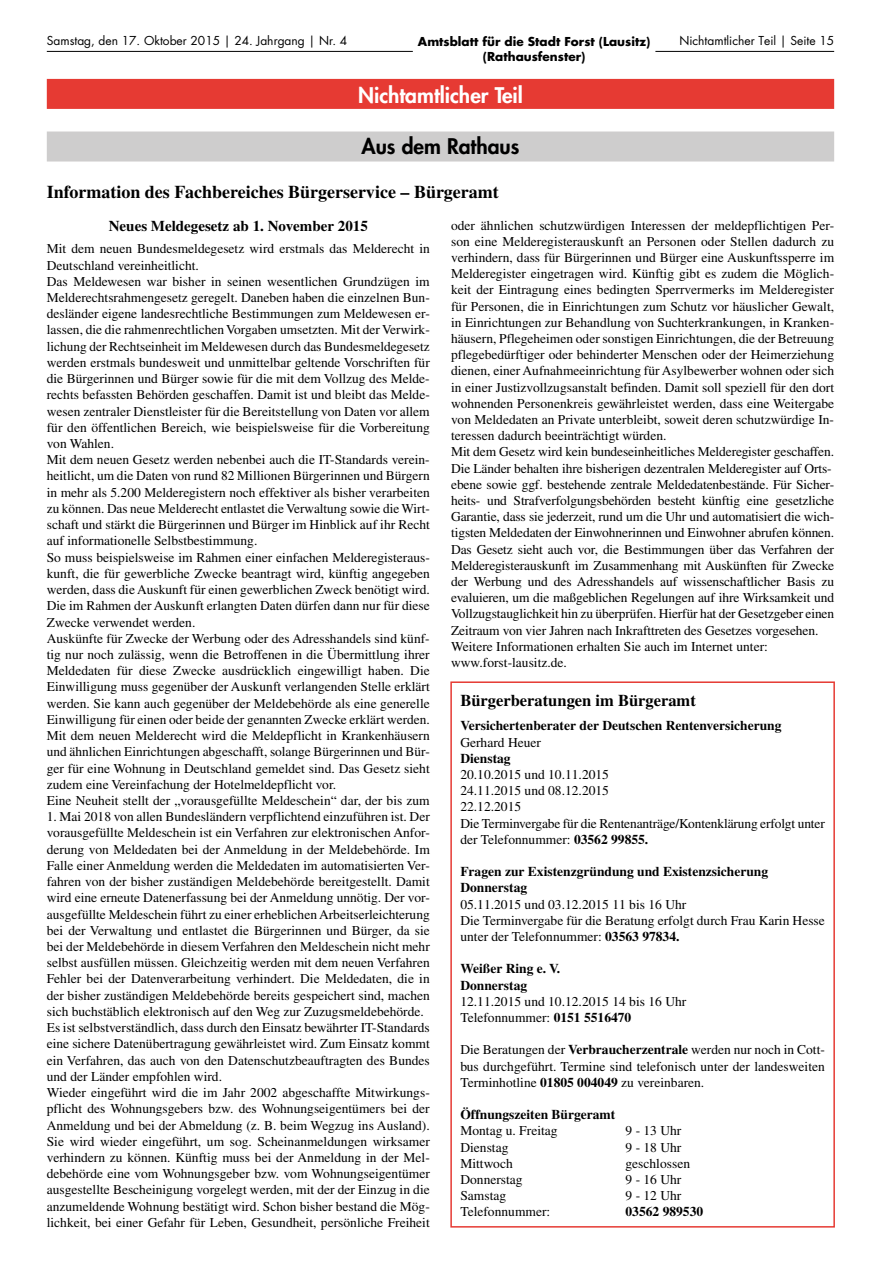
<style>
.page{position:relative;width:881px;height:1263px;background:#fff}
.page>*{position:absolute;margin:0;border:0;box-sizing:border-box;transform-origin:0 0}
.t1{font:800 21px "Futura LT";color:#fff}
.t2{font:800 21px "Futura LT";color:#000}
.t3{font:700 18px "Times LT";color:#000}
.t4{font:700 16.5px "Times LT";color:#000}
.t5{font:700 15px "Times LT";color:#000}
.t6{font:13.5px/16.2px "Times LT";color:#000}
.t7{font:700 13.5px/16.2px "Times LT";color:#000}
.t8{font:12px "Futura LT";color:#000}
.t9{font:700 12px "Futura LT";color:#000}
.s1{font-weight:700}
</style>
<div class="page">
<hr style="left:655px;top:51px;width:178px;height:1px;background:#000">
<hr style="left:47px;top:51px;width:365px;height:1px;background:#000">
<div style="left:47px;top:79px;width:786px;height:30px;background:#e63a33"></div>
<div style="left:47px;top:131px;width:786px;height:30px;background:#cecdcd"></div>
<div style="left:450px;top:681px;width:384px;height:546px;border:2px solid #e63a33"></div>
<p class="t8" style="left:47px;top:33px;width:302px">Samstag, den 17. Oktober 2015 | 24. Jahrgang | Nr. 4</p>
<p class="t9" style="left:418px;top:34px;width:234px">Amtsblatt für die Stadt Forst (Lausitz)</p>
<p class="t8" style="left:679px;top:33px;width:156px">Nichtamtlicher Teil | Seite 15</p>
<p class="t9" style="left:482px;top:48px;width:104px">(Rathausfenster)</p>
<h1 class="t1" style="left:358px;top:81px;width:166px">Nichtamtlicher Teil</h1>
<h1 class="t2" style="left:361px;top:132px;width:159px">Aus dem Rathaus</h1>
<h2 class="t3" style="left:47px;top:181px;width:453px">Information des Fachbereiches Bürgerservice – Bürgeramt</h2>
<p class="t5" style="left:109px;top:217px;width:260px">Neues Meldegesetz ab 1. November 2015</p>
<p class="t6" style="left:47px;top:241px;width:384px">Mit dem neuen Bundesmeldegesetz wird erstmals das Melderecht in Deutschland vereinheitlicht.<br>Das Meldewesen war bisher in seinen wesentlichen Grundzügen im Melderechtsrahmengesetz geregelt. Daneben haben die einzelnen Bun&shy;desländer eigene landesrechtliche Bestimmungen zum Meldewesen er&shy;lassen, die die rahmenrechtlichen Vorgaben umsetzten. Mit der Verwirk&shy;lichung der Rechtseinheit im Meldewesen durch das Bundesmeldegesetz werden erstmals bundesweit und unmittelbar geltende Vorschriften für die Bürgerinnen und Bürger sowie für die mit dem Vollzug des Melde&shy;rechts befassten Behörden geschaffen. Damit ist und bleibt das Melde&shy;wesen zentraler Dienstleister für die Bereitstellung von Daten vor allem für den öffentlichen Bereich, wie beispielsweise für die Vorbereitung von Wahlen.<br>Mit dem neuen Gesetz werden nebenbei auch die IT-Standards verein&shy;heitlicht, um die Daten von rund 82 Millionen Bürgerinnen und Bürgern in mehr als 5.200 Melderegistern noch effektiver als bisher verarbeiten zu können. Das neue Melderecht entlastet die Verwaltung sowie die Wirt&shy;schaft und stärkt die Bürgerinnen und Bürger im Hinblick auf ihr Recht auf informationelle Selbstbestimmung.<br>So muss beispielsweise im Rahmen einer einfachen Melderegisteraus&shy;kunft, die für gewerbliche Zwecke beantragt wird, künftig angegeben werden, dass die Auskunft für einen gewerblichen Zweck benötigt wird.<br>Die im Rahmen der Auskunft erlangten Daten dürfen dann nur für diese Zwecke verwendet werden.<br>Auskünfte für Zwecke der Werbung oder des Adresshandels sind künf&shy;tig nur noch zulässig, wenn die Betroffenen in die Übermittlung ihrer Meldedaten für diese Zwecke ausdrücklich eingewilligt haben. Die Einwilligung muss gegenüber der Auskunft verlangenden Stelle erklärt werden. Sie kann auch gegenüber der Meldebehörde als eine generelle Einwilligung für einen oder beide der genannten Zwecke erklärt werden.<br>Mit dem neuen Melderecht wird die Meldepflicht in Krankenhäusern und ähnlichen Einrichtungen abgeschafft, solange Bürgerinnen und Bür&shy;ger für eine Wohnung in Deutschland gemeldet sind. Das Gesetz sieht zudem eine Vereinfachung der Hotelmeldepflicht vor.<br>Eine Neuheit stellt der „vorausgefüllte Meldeschein“ dar, der bis zum</p>
<p class="t6" style="left:47px;top:808px;width:384px">1. Mai 2018 von allen Bundesländern verpflichtend einzuführen ist. Der vorausgefüllte Meldeschein ist ein Verfahren zur elektronischen Anfor&shy;derung von Meldedaten bei der Anmeldung in der Meldebehörde. Im Falle einer Anmeldung werden die Meldedaten im automatisierten Ver&shy;fahren von der bisher zuständigen Meldebehörde bereitgestellt. Damit wird eine erneute Datenerfassung bei der Anmeldung unnötig. Der vor&shy;ausgefüllte Meldeschein führt zu einer erheblichen Arbeitserleichterung bei der Verwaltung und entlastet die Bürgerinnen und Bürger, da sie bei der Meldebehörde in diesem Verfahren den Meldeschein nicht mehr selbst ausfüllen müssen. Gleichzeitig werden mit dem neuen Verfahren Fehler bei der Datenverarbeitung verhindert. Die Meldedaten, die in der bisher zuständigen Meldebehörde bereits gespeichert sind, machen sich buchstäblich elektronisch auf den Weg zur Zuzugsmeldebehörde.<br>Es ist selbstverständlich, dass durch den Einsatz bewährter IT-Standards eine sichere Datenübertragung gewährleistet wird. Zum Einsatz kommt ein Verfahren, das auch von den Datenschutzbeauftragten des Bundes und der Länder empfohlen wird.<br>Wieder eingeführt wird die im Jahr 2002 abgeschaffte Mitwirkungs&shy;pflicht des Wohnungsgebers bzw. des Wohnungseigentümers bei der Anmeldung und bei der Abmeldung (z. B. beim Wegzug ins Ausland).<br>Sie wird wieder eingeführt, um sog. Scheinanmeldungen wirksamer verhindern zu können. Künftig muss bei der Anmeldung in der Mel&shy;debehörde eine vom Wohnungsgeber bzw. vom Wohnungseigentümer ausgestellte Bescheinigung vorgelegt werden, mit der der Einzug in die anzumeldende Wohnung bestätigt wird. Schon bisher bestand die Mög&shy;lichkeit, bei einer Gefahr für Leben, Gesundheit, persönliche Freiheit</p>
<p class="t6" style="left:451px;top:217px;width:384px">oder ähnlichen schutzwürdigen Interessen der meldepflichtigen Per&shy;son eine Melderegisterauskunft an Personen oder Stellen dadurch zu verhindern, dass für Bürgerinnen und Bürger eine Auskunftssperre im Melderegister eingetragen wird. Künftig gibt es zudem die Möglich&shy;keit der Eintragung eines bedingten Sperrvermerks im Melderegister für Personen, die in Einrichtungen zum Schutz vor häuslicher Gewalt, in Einrichtungen zur Behandlung von Suchterkrankungen, in Kranken&shy;häusern, Pflegeheimen oder sonstigen Einrichtungen, die der Betreuung pflegebedürftiger oder behinderter Menschen oder der Heimerziehung dienen, einer Aufnahmeeinrichtung für Asylbewerber wohnen oder sich in einer Justizvollzugsanstalt befinden. Damit soll speziell für den dort wohnenden Personenkreis gewährleistet werden, dass eine Weitergabe von Meldedaten an Private unterbleibt, soweit deren schutzwürdige In&shy;teressen dadurch beeinträchtigt würden.<br>Mit dem Gesetz wird kein bundeseinheitliches Melderegister geschaffen.<br>Die Länder behalten ihre bisherigen dezentralen Melderegister auf Orts&shy;ebene sowie ggf. bestehende zentrale Meldedatenbestände. Für Sicher&shy;heits- und Strafverfolgungsbehörden besteht künftig eine gesetzliche Garantie, dass sie jederzeit, rund um die Uhr und automatisiert die wich&shy;tigsten Meldedaten der Einwohnerinnen und Einwohner abrufen können.<br>Das Gesetz sieht auch vor, die Bestimmungen über das Verfahren der Melderegisterauskunft im Zusammenhang mit Auskünften für Zwecke der Werbung und des Adresshandels auf wissenschaftlicher Basis zu evaluieren, um die maßgeblichen Regelungen auf ihre Wirksamkeit und Vollzugstauglichkeit hin zu überprüfen. Hierfür hat der Gesetzgeber einen Zeitraum von vier Jahren nach Inkrafttreten des Gesetzes vorgesehen.<br>Weitere Informationen erhalten Sie auch im Internet unter: www.forst-lausitz.de.</p>
<p class="t4" style="left:460px;top:690px;width:237px">Bürgerberatungen im Bürgeramt</p>
<p class="t7" style="left:460px;top:717px;width:322px">Versichertenberater der Deutschen Rentenversicherung</p>
<p class="t6" style="left:460px;top:734px;width:82px">Gerhard Heuer</p>
<p class="t7" style="left:460px;top:750px;width:52px">Dienstag</p>
<p class="t6" style="left:460px;top:766px;width:366px">20.10.2015 und 10.11.2015<br>24.11.2015 und 08.12.2015<br>22.12.2015<br>Die Terminvergabe für die Rentenanträge/Kontenklärung erfolgt unter der Telefonnummer: <span class="s1">03562 99855.</span></p>
<p class="t7" style="left:460px;top:863px;width:309px">Fragen zur Existenzgründung und Existenzsicherung<br>Donnerstag</p>
<p class="t6" style="left:460px;top:896px;width:366px">05.11.2015 und 03.12.2015 11 bis 16 Uhr<br>Die Terminvergabe für die Beratung erfolgt durch Frau Karin Hesse unter der Telefonnummer: <span class="s1">03563 97834.</span></p>
<p class="t7" style="left:460px;top:960px;width:101px">Weißer Ring e. V.<br>Donnerstag</p>
<p class="t6" style="left:460px;top:993px;width:227px">12.11.2015 und 10.12.2015 14 bis 16 Uhr<br>Telefonnummer: <span class="s1">0151 5516470</span></p>
<p class="t6" style="left:460px;top:1041px;width:366px;text-align:justify">Die Beratungen der <span class="s1">Verbraucherzentrale</span> werden nur noch in Cott&shy;bus durchgeführt. Termine sind telefonisch unter der landesweiten Terminhotline <span class="s1">01805 004049</span> zu vereinbaren.</p>
<p class="t7" style="left:460px;top:1106px;width:156px">Öffnungszeiten Bürgeramt</p>
<p class="t6" style="left:460px;top:1122px;width:99px">Montag u. Freitag</p>
<p class="t6" style="left:625px;top:1122px;width:57px">9 - 13 Uhr</p>
<p class="t6" style="left:460px;top:1139px;width:49px">Dienstag</p>
<p class="t6" style="left:625px;top:1139px;width:57px">9 - 18 Uhr</p>
<p class="t6" style="left:460px;top:1155px;width:54px">Mittwoch</p>
<p class="t6" style="left:625px;top:1155px;width:66px">geschlossen</p>
<p class="t6" style="left:460px;top:1171px;width:64px">Donnerstag</p>
<p class="t6" style="left:625px;top:1171px;width:57px">9 - 16 Uhr</p>
<p class="t6" style="left:460px;top:1187px;width:47px">Samstag</p>
<p class="t6" style="left:625px;top:1187px;width:57px">9 - 12 Uhr</p>
<p class="t6" style="left:460px;top:1203px;width:91px">Telefonnummer:</p>
<p class="t7" style="left:625px;top:1203px;width:79px">03562 989530</p>
</div>
